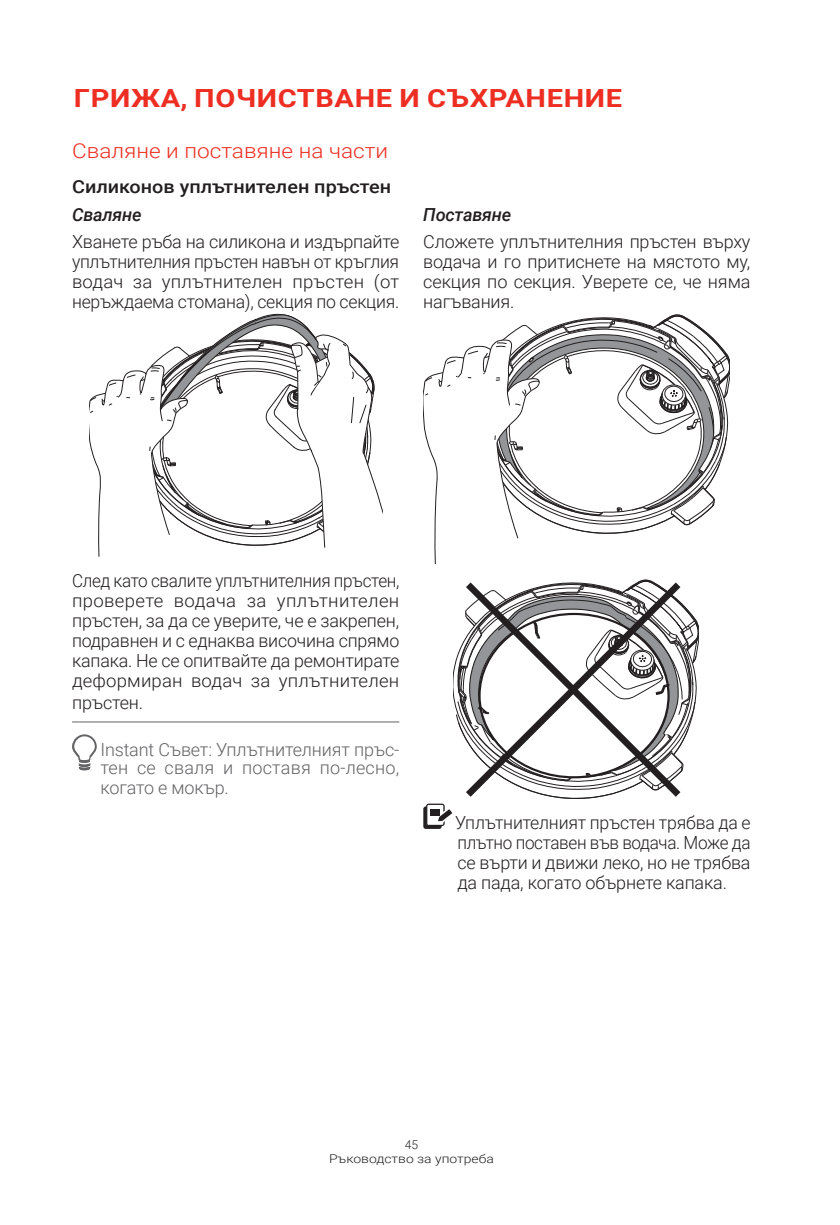
<style>
.page{position:relative;width:840px;height:1225px;background:#fff}
.page>*{position:absolute;margin:0;border:0;box-sizing:border-box;transform-origin:0 0}
.t1{font:700 25px "Roboto";letter-spacing:.02em;color:#ee2e22;scale:1.16 1}
.t2{font:300 20.4px "Roboto";color:#ee2e22;scale:1.1 1}
.t3{font:300 18px/20px "Roboto";letter-spacing:-.01em;color:#231f20;text-align:justify}
.t4{font:300 18px/20px "Roboto";letter-spacing:-.01em;color:#231f20;text-align:justify;scale:.95 1}
.t5{font:300 18px/18px "Roboto";letter-spacing:-.01em;color:#636366}
.t6{font:500 18px "Roboto";color:#231f20;scale:1.1 1}
.t7{font:italic 500 18px "Roboto";letter-spacing:-.01em;color:#231f20}
.t8{font:300 12px/14.4px "Roboto";color:#231f20;text-align:center}
</style>
<div class="page">
<hr style="left:72px;top:721px;width:327px;height:1px;background:#636366">
<svg style="left:229px;top:314px;width:83px;height:19px"></svg>
<svg style="left:89px;top:333px;width:293px;height:224px"></svg>
<svg style="left:72px;top:734px;width:25px;height:36px"></svg>
<svg style="left:423px;top:314px;width:307px;height:250px"></svg>
<div style="left:423px;top:806px;width:18px;height:23px;background:#231f20;border-radius:2px"></div>
<svg style="left:426px;top:579px;width:272px;height:247px"></svg>
<hr style="left:430px;top:809px;width:10px;height:4px;background:#231f20">
<hr style="left:430px;top:812px;width:10px;height:4px;background:#231f20">
<h1 class="t1" style="left:74px;top:81px;width:473px">ГРИЖА, ПОЧИСТВАНЕ И СЪХРАНЕНИЕ</h1>
<p class="t2" style="left:72px;top:136px;width:289px">Сваляне и поставяне на части</p>
<p class="t6" style="left:72px;top:174px;width:291px">Силиконов уплътнителен пръстен</p>
<p class="t7" style="left:72px;top:202px;width:71px">Сваляне</p>
<p class="t3" style="left:72px;top:231px;width:328px">Хванете ръба на силикона и издърпайте уплътнителния пръстен навън от кръглия водач за уплътнителен пръстен (от неръждаема стомана), секция по секция.</p>
<p class="t7" style="left:423px;top:202px;width:89px">Поставяне</p>
<p class="t3" style="left:423px;top:231px;width:328px">Сложете уплътнителния пръстен върху водача и го притиснете на мястото му, секция по секция. Уверете се, че няма нагъвания.</p>
<p class="t4" style="left:72px;top:569px;width:346px">След като свалите уплътнителния пръстен, проверете водача за уплътнителен пръстен, за да се уверите, че е закрепен, подравнен и с еднаква височина спрямо капака. Не се опитвайте да ремонтирате деформиран водач за уплътнителен</p>
<p class="t3" style="left:72px;top:691px;width:73px">пръстен.</p>
<p class="t5" style="left:100px;top:740px;width:300px">Instant Съвет: Уплътнителният пръс&shy;тен се сваля и поставя по-лесно,</p>
<p class="t5" style="left:100px;top:778px;width:130px">когато е мокър.</p>
<p class="t3" style="left:455px;top:812px;width:296px">Уплътнителният пръстен трябва да е плътно поставен във водача. Може да се върти и движи леко, но не трябва да пада, когато обърнете капака.</p>
<p class="t8" style="left:329px;top:1136px;width:166px">45<br>Ръководство за употреба</p>
</div>
